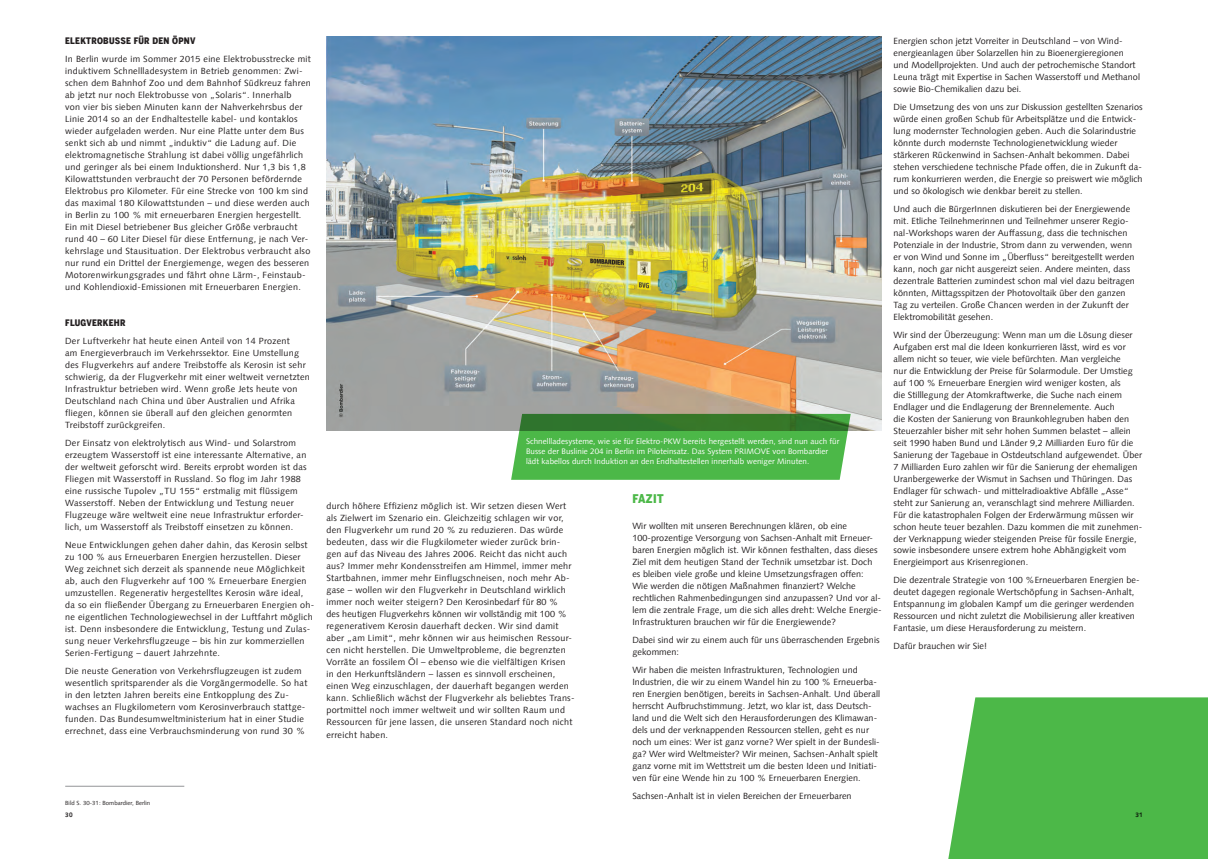
<style>
.page{position:relative;width:1208px;height:859px;background:#fff}
.page>*{position:absolute;margin:0;border:0;box-sizing:border-box;transform-origin:0 0}
.t1{font:900 12px "Benton Sans Cond";color:#4cb848}
.t2{font:9px/12px "Syntax Com";letter-spacing:.03em;color:#231f20}
.t3{font:9px/12px "Syntax Com";letter-spacing:.01em;color:#231f20}
.t4{font:900 9px "Benton Sans Cond";letter-spacing:.03em;color:#231f20}
.t5{font:8px/10px "Syntax Com";letter-spacing:.01em;color:#fff}
.t6{font:700 6.5px "Syntax Com";color:#231f20}
.t7{font:6px "Syntax Com";letter-spacing:.01em;color:#231f20}
</style>
<div class="page">
<img style="left:326px;top:37px;width:555px;height:394px">
<svg style="left:948px;top:697px;width:260px;height:162px;background:#59bd55"></svg>
<svg style="left:511px;top:414px;width:339px;height:66px;background:#4ba946"></svg>
<hr style="left:65px;top:786px;width:119px;height:1px;background:#939598">
<p class="t4" style="left:65px;top:35px;width:126px">ELEKTROBUSSE FÜR DEN ÖPNV</p>
<p class="t2" style="left:65px;top:53px;width:247px">In Berlin wurde im Sommer 2015 eine Elektrobusstrecke mit induktivem Schnellladesystem in Betrieb genommen: Zwi&shy;schen dem Bahnhof Zoo und dem Bahnhof Südkreuz fahren ab jetzt nur noch Elektrobusse von „Solaris“. Innerhalb<br>von vier bis sieben Minuten kann der Nahverkehrsbus der Linie 2014 so an der Endhaltestelle kabel- und kontaklos wieder aufgeladen werden. Nur eine Platte unter dem Bus senkt sich ab und nimmt „induktiv“ die Ladung auf. Die elektromagnetische Strahlung ist dabei völlig ungefährlich und geringer als bei einem Induktionsherd. Nur 1,3 bis 1,8<br>Kilowattstunden verbraucht der 70 Personen befördernde Elektrobus pro Kilometer. Für eine Strecke von 100 km sind das maximal 180 Kilowattstunden – und diese werden auch in Berlin zu 100 % mit erneuerbaren Energien hergestellt.<br>Ein mit Diesel betriebener Bus gleicher Größe verbraucht rund 40 – 60 Liter Diesel für diese Entfernung, je nach Ver&shy;kehrslage und Stausituation. Der Elektrobus verbraucht also nur rund ein Drittel der Energiemenge, wegen des besseren Motorenwirkungsgrades und fährt ohne Lärm-, Feinstaub&shy;und Kohlendioxid-Emissionen mit Erneuerbaren Energien.</p>
<p class="t4" style="left:65px;top:317px;width:56px">FLUGVERKEHR</p>
<p class="t2" style="left:65px;top:335px;width:246px">Der Luftverkehr hat heute einen Anteil von 14 Prozent<br>am Energieverbrauch im Verkehrssektor. Eine Umstellung des Flugverkehrs auf andere Treibstoffe als Kerosin ist sehr schwierig, da der Flugverkehr mit einer weltweit vernetzten Infrastruktur betrieben wird. Wenn große Jets heute von Deutschland nach China und über Australien und Afrika fliegen, können sie überall auf den gleichen genormten Treibstoff zurückgreifen.</p>
<p class="t2" style="left:65px;top:437px;width:243px">Der Einsatz von elektrolytisch aus Wind- und Solarstrom erzeugtem Wasserstoff ist eine interessante Alternative, an der weltweit geforscht wird. Bereits erprobt worden ist das Fliegen mit Wasserstoff in Russland. So flog im Jahr 1988 eine russische Tupolev „TU 155“ erstmalig mit flüssigem Wasserstoff. Neben der Entwicklung und Testung neuer Flugzeuge wäre weltweit eine neue Infrastruktur erforder&shy;lich, um Wasserstoff als Treibstoff einsetzen zu können.</p>
<p class="t2" style="left:65px;top:539px;width:250px">Neue Entwicklungen gehen daher dahin, das Kerosin selbst zu 100 % aus Erneuerbaren Energien herzustellen. Dieser Weg zeichnet sich derzeit als spannende neue Möglichkeit ab, auch den Flugverkehr auf 100 % Erneuerbare Energien umzustellen. Regenerativ hergestelltes Kerosin wäre ideal, da so ein fließender Übergang zu Erneuerbaren Energien oh&shy;ne eigentlichen Technologiewechsel in der Luftfahrt möglich ist. Denn insbesondere die Entwicklung, Testung und Zulas&shy;sung neuer Verkehrsflugzeuge – bis hin zur kommerziellen Serien-Fertigung – dauert Jahrzehnte.</p>
<p class="t2" style="left:65px;top:665px;width:244px">Die neuste Generation von Verkehrsflugzeugen ist zudem wesentlich spritsparender als die Vorgängermodelle. So hat in den letzten Jahren bereits eine Entkopplung des Zu&shy;wachses an Flugkilometern vom Kerosinverbrauch stattge&shy;funden. Das Bundesumweltministerium hat in einer Studie errechnet, dass eine Verbrauchsminderung von rund 30 %</p>
<p class="t7" style="left:65px;top:799px;width:87px">Bild S. 30-31: Bombardier, Berlin</p>
<p class="t5" style="left:526px;top:436px;width:315px">Schnellladesysteme, wie sie für Elektro-PKW bereits hergestellt werden, sind nun auch für<br>Busse der Buslinie 204 in Berlin im Piloteinsatz. Das System PRIMOVE von Bombardier lädt kabellos durch Induktion an den Endhaltestellen innerhalb weniger Minuten.</p>
<h1 class="t1" style="left:632px;top:492px;width:33px">FAZIT</h1>
<p class="t3" style="left:632px;top:520px;width:251px">Wir wollten mit unseren Berechnungen klären, ob eine 100-prozentige Versorgung von Sachsen-Anhalt mit Erneuer&shy;baren Energien möglich ist. Wir können festhalten, dass dieses Ziel mit dem heutigen Stand der Technik umsetzbar ist. Doch es bleiben viele große und kleine Umsetzungsfragen offen:<br>Wie werden die nötigen Maßnahmen finanziert? Welche rechtlichen Rahmenbedingungen sind anzupassen? Und vor al&shy;lem die zentrale Frage, um die sich alles dreht: Welche Energie-Infrastrukturen brauchen wir für die Energiewende?</p>
<p class="t3" style="left:632px;top:634px;width:249px">Dabei sind wir zu einem auch für uns überraschenden Ergebnis gekommen:</p>
<p class="t3" style="left:632px;top:664px;width:249px">Wir haben die meisten Infrastrukturen, Technologien und Industrien, die wir zu einem Wandel hin zu 100 % Erneuerba&shy;ren Energien benötigen, bereits in Sachsen-Anhalt. Und überall herrscht Aufbruchstimmung. Jetzt, wo klar ist, dass Deutsch&shy;land und die Welt sich den Herausforderungen des Klimawan&shy;dels und der verknappenden Ressourcen stellen, geht es nur noch um eines: Wer ist ganz vorne? Wer spielt in der Bundesli&shy;ga? Wer wird Weltmeister? Wir meinen, Sachsen-Anhalt spielt ganz vorne mit im Wettstreit um die besten Ideen und Initiati&shy;ven für eine Wende hin zu 100 % Erneuerbaren Energien.</p>
<p class="t3" style="left:632px;top:790px;width:221px">Sachsen-Anhalt ist in vielen Bereichen der Erneuerbaren</p>
<p class="t2" style="left:326px;top:500px;width:250px">durch höhere Effizienz möglich ist. Wir setzen diesen Wert als Zielwert im Szenario ein. Gleichzeitig schlagen wir vor, den Flugverkehr um rund 20 % zu reduzieren. Das würde bedeuten, dass wir die Flugkilometer wieder zurück brin&shy;gen auf das Niveau des Jahres 2006. Reicht das nicht auch aus? Immer mehr Kondensstreifen am Himmel, immer mehr Startbahnen, immer mehr Einflugschneisen, noch mehr Ab&shy;gase – wollen wir den Flugverkehr in Deutschland wirklich immer noch weiter steigern? Den Kerosinbedarf für 80 %<br>des heutigen Flugverkehrs können wir vollständig mit 100 % regenerativem Kerosin dauerhaft decken. Wir sind damit aber „am Limit“, mehr können wir aus heimischen Ressour&shy;cen nicht herstellen. Die Umweltprobleme, die begrenzten Vorräte an fossilem Öl – ebenso wie die vielfältigen Krisen in den Herkunftsländern – lassen es sinnvoll erscheinen, einen Weg einzuschlagen, der dauerhaft begangen werden kann. Schließlich wächst der Flugverkehr als beliebtes Trans&shy;portmittel noch immer weltweit und wir sollten Raum und Ressourcen für jene lassen, die unseren Standard noch nicht erreicht haben.</p>
<p class="t3" style="left:893px;top:34px;width:248px">Energien schon jetzt Vorreiter in Deutschland – von Wind&shy;energieanlagen über Solarzellen hin zu Bioenergieregionen und Modellprojekten. Und auch der petrochemische Standort Leuna trägt mit Expertise in Sachen Wasserstoff und Methanol sowie Bio-Chemikalien dazu bei.</p>
<p class="t3" style="left:893px;top:100px;width:250px">Die Umsetzung des von uns zur Diskussion gestellten Szenarios würde einen großen Schub für Arbeitsplätze und die Entwick&shy;lung modernster Technologien geben. Auch die Solarindustrie könnte durch modernste Technologienetwicklung wieder stärkeren Rückenwind in Sachsen-Anhalt bekommen. Dabei stehen verschiedene technische Pfade offen, die in Zukunft da&shy;rum konkurrieren werden, die Energie so preiswert wie möglich und so ökologisch wie denkbar bereit zu stellen.</p>
<p class="t3" style="left:893px;top:202px;width:243px">Und auch die BürgerInnen diskutieren bei der Energiewende mit. Etliche Teilnehmerinnen und Teilnehmer unserer Regio&shy;nal-Workshops waren der Auffassung, dass die technischen Potenziale in der Industrie, Strom dann zu verwenden, wenn er von Wind und Sonne im „Überfluss“ bereitgestellt werden kann, noch gar nicht ausgereizt seien. Andere meinten, dass dezentrale Batterien zumindest schon mal viel dazu beitragen könnten, Mittagsspitzen der Photovoltaik über den ganzen Tag zu verteilen. Große Chancen werden in der Zukunft der Elektromobilität gesehen.</p>
<p class="t3" style="left:893px;top:328px;width:250px">Wir sind der Überzeugung: Wenn man um die Lösung dieser Aufgaben erst mal die Ideen konkurrieren lässt, wird es vor allem nicht so teuer, wie viele befürchten. Man vergleiche<br>nur die Entwicklung der Preise für Solarmodule. Der Umstieg auf 100 % Erneuerbare Energien wird weniger kosten, als<br>die Stilllegung der Atomkraftwerke, die Suche nach einem Endlager und die Endlagerung der Brennelemente. Auch<br>die Kosten der Sanierung von Braunkohlegruben haben den Steuerzahler bisher mit sehr hohen Summen belastet – allein seit 1990 haben Bund und Länder 9,2 Milliarden Euro für die Sanierung der Tagebaue in Ostdeutschland aufgewendet. Über 7 Milliarden Euro zahlen wir für die Sanierung der ehemaligen Uranbergewerke der Wismut in Sachsen und Thüringen. Das Endlager für schwach- und mittelradioaktive Abfälle „Asse“ steht zur Sanierung an, veranschlagt sind mehrere Milliarden.<br>Für die katastrophalen Folgen der Erderwärmung müssen wir schon heute teuer bezahlen. Dazu kommen die mit zunehmen&shy;der Verknappung wieder steigenden Preise für fossile Energie, sowie insbesondere unsere extrem hohe Abhängigkeit vom Energieimport aus Krisenregionen.</p>
<p class="t3" style="left:893px;top:574px;width:247px">Die dezentrale Strategie von 100 %Erneuerbaren Energien be&shy;deutet dagegen regionale Wertschöpfung in Sachsen-Anhalt, Entspannung im globalen Kampf um die geringer werdenden Ressourcen und nicht zuletzt die Mobilisierung aller kreativen Fantasie, um diese Herausforderung zu meistern.</p>
<p class="t3" style="left:893px;top:640px;width:95px">Dafür brauchen wir Sie!</p>
<p class="t6" style="left:65px;top:811px;width:9px">30</p>
<p class="t6" style="left:1135px;top:811px;width:9px">31</p>
</div>
